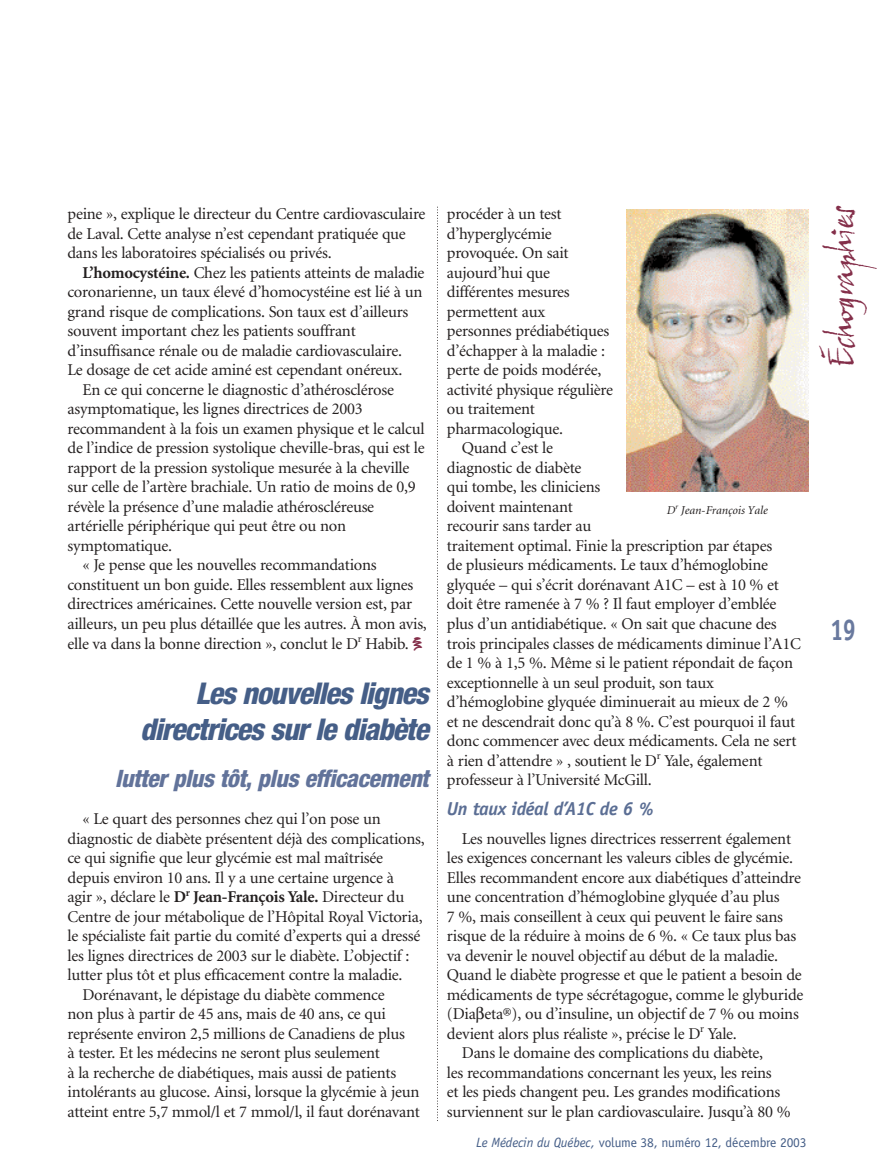
<style>
.page{position:relative;width:878px;height:1175px;background:#fff}
.page>*{position:absolute;margin:0;border:0;box-sizing:border-box;transform-origin:0 0}
.t1{font:36px "John Handy Plain";letter-spacing:-.055em;color:#842f4a}
.t2{font:italic 800 condensed 30px/36px "Helvetica Neue";letter-spacing:-.035em;color:#455e87;text-align:right}
.t3{font:700 30px "Officina Sans";color:#69799e;scale:.8 1}
.t4{font:italic 800 condensed 24px "Helvetica Neue";letter-spacing:-.02em;color:#62739a}
.t5{font:italic 700 18.75px "Officina Sans";letter-spacing:-.025em;color:#5b6e94}
.t6{font:16.5px/19.5px "Minion";letter-spacing:-.015em;color:#231f1f}
.t7{font:13.5px "Officina Sans";letter-spacing:-.01em;color:#455e87}
.t8{font:italic 12px "Minion";color:#231f1f}
.s1{font-weight:700}
.s2{font-family:"Mini Pics Confetti";font-weight:800;color:#842f4a}
.s3{font-style:italic}
</style>
<div class="page">
<svg style="left:437px;top:207px;width:1px;height:912px"></svg>
<img style="left:626px;top:209px;width:182px;height:283px">
<p class="t6" style="left:68px;top:206px;width:359px">peine », explique le directeur du Centre cardiovasculaire de Laval. Cette analyse n’est cependant pratiquée que dans les laboratoires spécialisés ou privés.</p>
<p class="t6" style="left:82px;top:264px;width:343px"><span class="s1">L’homocystéine.</span> Chez les patients atteints de maladie</p>
<p class="t6" style="left:68px;top:284px;width:356px">coronarienne, un taux élevé d’homocystéine est lié à un</p>
<p class="t6" style="left:68px;top:303px;width:342px">grand risque de complications. Son taux est d’ailleurs</p>
<p class="t6" style="left:68px;top:323px;width:290px">souvent important chez les patients souffrant</p>
<p class="t6" style="left:68px;top:342px;width:336px">d’insuffisance rénale ou de maladie cardiovasculaire.</p>
<p class="t6" style="left:68px;top:362px;width:336px">Le dosage de cet acide aminé est cependant onéreux.</p>
<p class="t6" style="left:83px;top:381px;width:313px">En ce qui concerne le diagnostic d’athérosclérose</p>
<p class="t6" style="left:68px;top:401px;width:297px">asymptomatique, les lignes directrices de 2003</p>
<p class="t6" style="left:68px;top:420px;width:358px">recommandent à la fois un examen physique et le calcul</p>
<p class="t6" style="left:68px;top:440px;width:358px">de l’indice de pression systolique cheville-bras, qui est le</p>
<p class="t6" style="left:68px;top:459px;width:343px">rapport de la pression systolique mesurée à la cheville</p>
<p class="t6" style="left:68px;top:479px;width:349px">sur celle de l’artère brachiale. Un ratio de moins de 0,9</p>
<p class="t6" style="left:68px;top:498px;width:308px">révèle la présence d’une maladie athéroscléreuse</p>
<p class="t6" style="left:68px;top:518px;width:280px">artérielle périphérique qui peut être ou non</p>
<p class="t6" style="left:68px;top:537px;width:106px">symptomatique.</p>
<p class="t6" style="left:83px;top:557px;width:296px">« Je pense que les nouvelles recommandations</p>
<p class="t6" style="left:68px;top:576px;width:347px">constituent un bon guide. Elles ressemblent aux lignes</p>
<p class="t6" style="left:68px;top:596px;width:346px">directrices américaines. Cette nouvelle version est, par</p>
<p class="t6" style="left:68px;top:615px;width:361px">ailleurs, un peu plus détaillée que les autres. À mon avis,</p>
<p class="t6" style="left:68px;top:635px;width:357px">elle va dans la bonne direction », conclut le D<sup>r</sup> Habib. <span class="s2">c</span></p>
<h2 class="t2" style="left:140px;top:678px;width:290px">Les nouvelles lignes directrices sur le diabète</h2>
<h3 class="t4" style="left:115px;top:769px;width:315px">lutter plus tôt, plus efficacement</h3>
<p class="t6" style="left:82px;top:810px;width:300px">« Le quart des personnes chez qui l’on pose un</p>
<p class="t6" style="left:67px;top:830px;width:359px">diagnostic de diabète présentent déjà des complications,</p>
<p class="t6" style="left:67px;top:849px;width:317px">ce qui signifie que leur glycémie est mal maîtrisée</p>
<p class="t6" style="left:68px;top:869px;width:328px">depuis environ 10 ans. Il y a une certaine urgence à</p>
<p class="t6" style="left:68px;top:888px;width:338px">agir », déclare le <span class="s1">D</span><sup>r</sup> <span class="s1">Jean-François Yale.</span> Directeur du</p>
<p class="t6" style="left:67px;top:908px;width:356px">Centre de jour métabolique de l’Hôpital Royal Victoria,</p>
<p class="t6" style="left:67px;top:927px;width:354px">le spécialiste fait partie du comité d’experts qui a dressé</p>
<p class="t6" style="left:67px;top:947px;width:343px">les lignes directrices de 2003 sur le diabète. L’objectif :</p>
<p class="t6" style="left:67px;top:966px;width:336px">lutter plus tôt et plus efficacement contre la maladie.</p>
<p class="t6" style="left:82px;top:986px;width:303px">Dorénavant, le dépistage du diabète commence</p>
<p class="t6" style="left:67px;top:1005px;width:320px">non plus à partir de 45 ans, mais de 40 ans, ce qui</p>
<p class="t6" style="left:67px;top:1025px;width:339px">représente environ 2,5 millions de Canadiens de plus</p>
<p class="t6" style="left:67px;top:1044px;width:314px">à tester. Et les médecins ne seront plus seulement</p>
<p class="t6" style="left:67px;top:1064px;width:330px">à la recherche de diabétiques, mais aussi de patients</p>
<p class="t6" style="left:67px;top:1083px;width:353px">intolérants au glucose. Ainsi, lorsque la glycémie à jeun</p>
<p class="t6" style="left:67px;top:1103px;width:354px">atteint entre 5,7 mmol/l et 7 mmol/l, il faut dorénavant</p>
<p class="t6" style="left:447px;top:206px;width:116px">procéder à un test</p>
<p class="t6" style="left:447px;top:225px;width:106px">d’hyperglycémie</p>
<p class="t6" style="left:447px;top:245px;width:123px">provoquée. On sait</p>
<p class="t6" style="left:447px;top:264px;width:105px">aujourd’hui que</p>
<p class="t6" style="left:447px;top:284px;width:124px">différentes mesures</p>
<p class="t6" style="left:447px;top:303px;width:100px">permettent aux</p>
<p class="t6" style="left:447px;top:323px;width:164px">personnes prédiabétiques</p>
<p class="t6" style="left:447px;top:342px;width:160px">d’échapper à la maladie :</p>
<p class="t6" style="left:447px;top:362px;width:156px">perte de poids modérée,</p>
<p class="t6" style="left:447px;top:381px;width:168px">activité physique régulière</p>
<p class="t6" style="left:447px;top:401px;width:90px">ou traitement</p>
<p class="t6" style="left:447px;top:420px;width:118px">pharmacologique.</p>
<p class="t6" style="left:462px;top:440px;width:93px">Quand c’est le</p>
<p class="t6" style="left:447px;top:459px;width:136px">diagnostic de diabète</p>
<p class="t6" style="left:447px;top:479px;width:155px">qui tombe, les cliniciens</p>
<p class="t6" style="left:447px;top:498px;width:127px">doivent maintenant</p>
<p class="t6" style="left:447px;top:518px;width:146px">recourir sans tarder au</p>
<p class="t6" style="left:447px;top:537px;width:327px">traitement optimal. Finie la prescription par étapes</p>
<p class="t6" style="left:447px;top:557px;width:323px">de plusieurs médicaments. Le taux d’hémoglobine</p>
<p class="t6" style="left:447px;top:576px;width:333px">glyquée – qui s’écrit dorénavant A1C – est à 10 % et</p>
<p class="t6" style="left:447px;top:596px;width:331px">doit être ramenée à 7 % ? Il faut employer d’emblée</p>
<p class="t6" style="left:447px;top:615px;width:331px">plus d’un antidiabétique. « On sait que chacune des</p>
<p class="t6" style="left:447px;top:635px;width:355px">trois principales classes de médicaments diminue l’A1C</p>
<p class="t6" style="left:447px;top:654px;width:348px">de 1 % à 1,5 %. Même si le patient répondait de façon</p>
<p class="t6" style="left:447px;top:674px;width:268px">exceptionnelle à un seul produit, son taux</p>
<p class="t6" style="left:447px;top:693px;width:342px">d’hémoglobine glyquée diminuerait au mieux de 2 %</p>
<p class="t6" style="left:447px;top:713px;width:350px">et ne descendrait donc qu’à 8 %. C’est pourquoi il faut</p>
<p class="t6" style="left:447px;top:732px;width:351px">donc commencer avec deux médicaments. Cela ne sert</p>
<p class="t6" style="left:447px;top:752px;width:317px">à rien d’attendre » , soutient le D<sup>r</sup> Yale, également</p>
<p class="t6" style="left:447px;top:771px;width:206px">professeur à l’Université McGill.</p>
<p class="t5" style="left:447px;top:801px;width:209px">Un taux idéal d’A1C de 6 %</p>
<p class="t6" style="left:462px;top:830px;width:331px">Les nouvelles lignes directrices resserrent également</p>
<p class="t6" style="left:447px;top:849px;width:348px">les exigences concernant les valeurs cibles de glycémie.</p>
<p class="t6" style="left:447px;top:869px;width:356px">Elles recommandent encore aux diabétiques d’atteindre</p>
<p class="t6" style="left:447px;top:888px;width:334px">une concentration d’hémoglobine glyquée d’au plus</p>
<p class="t6" style="left:447px;top:908px;width:338px">7 %, mais conseillent à ceux qui peuvent le faire sans</p>
<p class="t6" style="left:447px;top:927px;width:351px">risque de la réduire à moins de 6 %. « Ce taux plus bas</p>
<p class="t6" style="left:447px;top:947px;width:333px">va devenir le nouvel objectif au début de la maladie.</p>
<p class="t6" style="left:447px;top:966px;width:356px">Quand le diabète progresse et que le patient a besoin de</p>
<p class="t6" style="left:447px;top:986px;width:358px">médicaments de type sécrétagogue, comme le glyburide</p>
<p class="t6" style="left:447px;top:1005px;width:353px">(Dia eta®), ou d’insuline, un objectif de 7 % ou moins</p>
<p class="t6" style="left:447px;top:1025px;width:291px">devient alors plus réaliste », précise le D<sup>r</sup> Yale.</p>
<p class="t6" style="left:462px;top:1044px;width:303px">Dans le domaine des complications du diabète,</p>
<p class="t6" style="left:447px;top:1064px;width:326px">les recommandations concernant les yeux, les reins</p>
<p class="t6" style="left:447px;top:1083px;width:335px">et les pieds changent peu. Les grandes modifications</p>
<p class="t6" style="left:447px;top:1103px;width:345px">surviennent sur le plan cardiovasculaire. Jusqu’à 80 %</p>
<p class="t7" style="left:476px;top:1137px;width:332px"><span class="s3">Le Médecin du Québec,</span> volume 38, numéro 12, décembre 2003</p>
<p class="t8" style="left:666px;top:505px;width:102px">D<sup>r</sup> Jean-François Yale</p>
<h1 class="t1" style="left:826px;top:367px;width:164px;rotate:-90deg">Échographies</h1>
<h2 class="t3" style="left:830px;top:618px;width:34px">19</h2>
</div>
